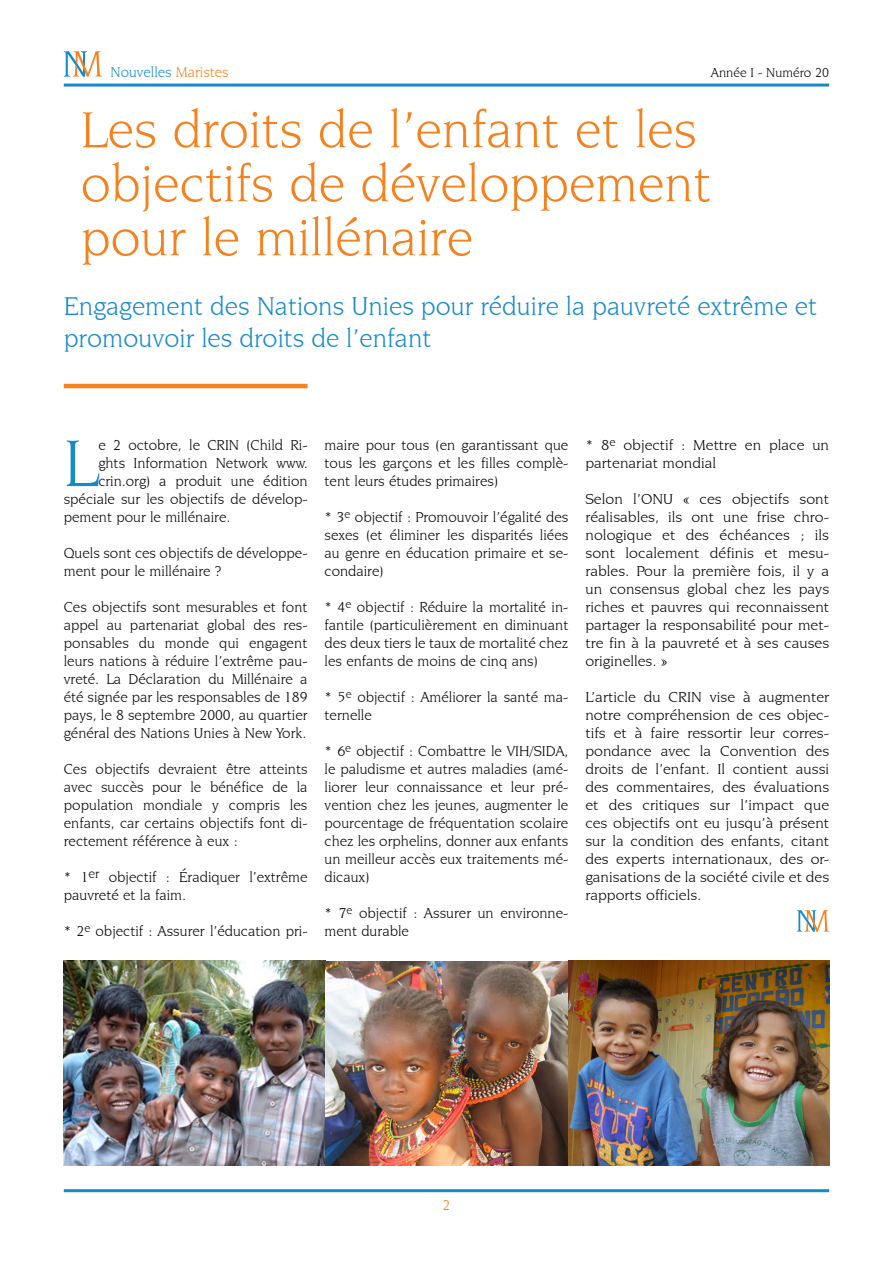
<style>
.page{position:relative;width:893px;height:1263px;background:#fff}
.page>*{position:absolute;margin:0;border:0;box-sizing:border-box;transform-origin:0 0}
.t1{font:70.05px "Novarese IT Cby BT";color:#1689ca}
.t2{font:54px/54px "Novarese IT Cby BT";color:#f5821f}
.t3{font:27px/32.4px "Novarese IT Cby BT";color:#1689ca}
.t4{font:15px/18px "Novarese IT Cby BT";color:#000;text-align:justify}
.t5{font:15px/18px "Novarese IT Cby BT";color:#000;text-align:justify;scale:1.06 1}
.t6{font:15px "Novarese IT Cby BT";color:#1689ca}
.t7{font:13.5px "Novarese IT Cby BT";color:#000}
.s1{color:#f5821f}
</style>
<div class="page">
<hr style="left:64px;top:84px;width:765px;height:3px;background:#1689ca">
<hr style="left:64px;top:1189px;width:765px;height:3px;background:#1689ca">
<hr style="left:64px;top:384px;width:244px;height:4px;background:#f5821f">
<svg style="left:64px;top:51px;width:38px;height:26px"></svg>
<svg style="left:797px;top:910px;width:32px;height:22px"></svg>
<img style="left:64px;top:961px;width:504px;height:204px">
<img style="left:568px;top:961px;width:261px;height:204px">
<p class="t6" style="left:111px;top:63px;width:120px">Nouvelles <span class="s1">Maristes</span></p>
<p class="t7" style="left:711px;top:64px;width:120px">Année I - Numéro 20</p>
<h2 class="t2" style="left:81px;top:102px;width:632px">Les droits de l’enfant et les objectifs de développement pour le millénaire</h2>
<h3 class="t3" style="left:64px;top:289px;width:755px">Engagement des Nations Unies pour réduire la pauvreté extrême et promouvoir les droits de l’enfant</h3>
<h1 class="t1" style="left:64px;top:422px;width:36px">L</h1>
<p class="t4" style="left:98px;top:436px;width:211px">e 2 octobre, le CRIN (Child Ri-</p>
<p class="t4" style="left:98px;top:454px;width:211px">ghts Information Network www.</p>
<p class="t4" style="left:98px;top:472px;width:211px">crin.org) a produit une édition</p>
<p class="t4" style="left:64px;top:490px;width:245px">spéciale sur les objectifs de dévelop-</p>
<p class="t4" style="left:64px;top:508px;width:168px">pement pour le millénaire.</p>
<p class="t4" style="left:64px;top:544px;width:245px">Quels sont ces objectifs de développe&shy;ment pour le millénaire ?</p>
<p class="t4" style="left:64px;top:598px;width:245px">Ces objectifs sont mesurables et font appel au partenariat global des res&shy;ponsables du monde qui engagent leurs nations à réduire l’extrême pau&shy;vreté. La Déclaration du Millénaire a été signée par les responsables de 189 pays, le 8 septembre 2000, au quartier général des Nations Unies à New York.</p>
<p class="t4" style="left:64px;top:760px;width:245px">Ces objectifs devraient être atteints avec succès pour le bénéfice de la population mondiale y compris les enfants, car certains objectifs font di&shy;rectement référence à eux :</p>
<p class="t4" style="left:64px;top:868px;width:245px">* 1<sup>er</sup> objectif : Éradiquer l’extrême pauvreté et la faim.</p>
<p class="t4" style="left:64px;top:922px;width:245px">* 2<sup>e</sup> objectif : Assurer l’éducation pri-</p>
<p class="t4" style="left:325px;top:436px;width:245px">maire pour tous (en garantissant que tous les garçons et les filles complè&shy;tent leurs études primaires)</p>
<p class="t4" style="left:325px;top:508px;width:245px">* 3<sup>e</sup> objectif : Promouvoir l’égalité des sexes (et éliminer les disparités liées au genre en éducation primaire et se&shy;condaire)</p>
<p class="t4" style="left:325px;top:598px;width:245px">* 4<sup>e</sup> objectif : Réduire la mortalité in&shy;fantile (particulièrement en diminuant des deux tiers le taux de mortalité chez les enfants de moins de cinq ans)</p>
<p class="t4" style="left:325px;top:688px;width:245px">* 5<sup>e</sup> objectif : Améliorer la santé ma&shy;ternelle</p>
<p class="t4" style="left:325px;top:742px;width:245px">* 6<sup>e</sup> objectif : Combattre le VIH/SIDA, le paludisme et autres maladies (amé&shy;liorer leur connaissance et leur pré&shy;vention chez les jeunes, augmenter le pourcentage de fréquentation scolaire chez les orphelins, donner aux enfants un meilleur accès eux traitements mé&shy;dicaux)</p>
<p class="t4" style="left:325px;top:904px;width:245px">* 7<sup>e</sup> objectif : Assurer un environne&shy;ment durable</p>
<p class="t5" style="left:585px;top:436px;width:231px">* 8<sup>e</sup> objectif : Mettre en place un partenariat mondial</p>
<p class="t5" style="left:585px;top:490px;width:231px">Selon l’ONU « ces objectifs sont réalisables, ils ont une frise chro&shy;nologique et des échéances ; ils sont localement définis et mesu&shy;rables. Pour la première fois, il y a un consensus global chez les pays riches et pauvres qui reconnaissent partager la responsabilité pour met&shy;tre fin à la pauvreté et à ses causes originelles. »</p>
<p class="t5" style="left:585px;top:688px;width:232px">L’article du CRIN vise à augmenter notre compréhension de ces objec&shy;tifs et à faire ressortir leur corres&shy;pondance avec la Convention des droits de l’enfant. Il contient aussi des commentaires, des évaluations et des critiques sur l’impact que ces objectifs ont eu jusqu’à présent sur la condition des enfants, citant des experts internationaux, des or&shy;ganisations de la société civile et des rapports officiels.</p>
</div>
